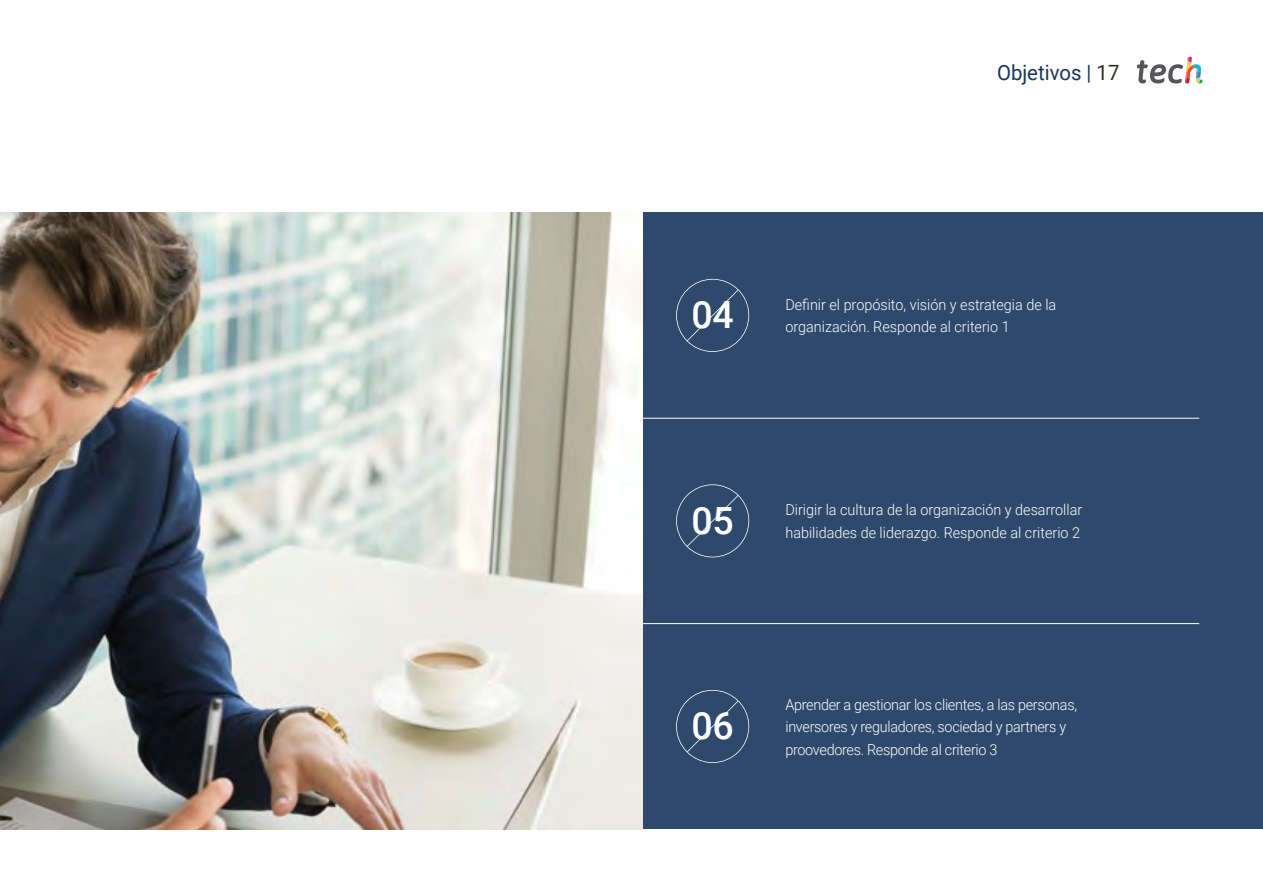
<style>
.page{position:relative;width:1263px;height:893px;background:#fff}
.page>*{position:absolute;margin:0;border:0;box-sizing:border-box;transform-origin:0 0}
.t1{font:500 37.5px "Roboto";color:#fff}
.t2{font:21px "Roboto";color:#1a355c}
.t3{font:300 15px/22.5px "Roboto";color:#fff;scale:.96 1}
.t4{font:300 15px/22.5px "Roboto";letter-spacing:-.02em;color:#fff;scale:.96 1}
.s1{color:#312e20}
</style>
<div class="page">
<svg style="left:1137px;top:57px;width:65px;height:27px"></svg>
<div style="left:642px;top:213px;width:621px;height:616px;background:#2e496b"></div>
<svg style="left:676px;top:279px;width:73px;height:73px"></svg>
<svg style="left:676px;top:484px;width:73px;height:73px"></svg>
<svg style="left:676px;top:690px;width:73px;height:73px"></svg>
<hr style="left:0;top:418px;width:1199px;height:1px;background:#fff">
<hr style="left:0;top:623px;width:1199px;height:1px;background:#fff">
<img style="left:0;top:213px;width:642px;height:616px">
<h2 class="t2" style="left:997px;top:57px;width:124px">Objetivos | <span class="s1">17</span></h2>
<h1 class="t1" style="left:691px;top:288px;width:44px">04</h1>
<p class="t3" style="left:785px;top:293px;width:284px">Definir el propósito, visión y estrategia de la organización. Responde al criterio 1</p>
<h1 class="t1" style="left:691px;top:494px;width:44px">05</h1>
<p class="t3" style="left:785px;top:498px;width:311px">Dirigir la cultura de la organización y desarrollar habilidades de liderazgo. Responde al criterio 2</p>
<h1 class="t1" style="left:691px;top:699px;width:44px">06</h1>
<p class="t4" style="left:785px;top:692px;width:305px">Aprender a gestionar los clientes, a las personas, inversores y reguladores, sociedad y partners y proovedores. Responde al criterio 3</p>
</div>
